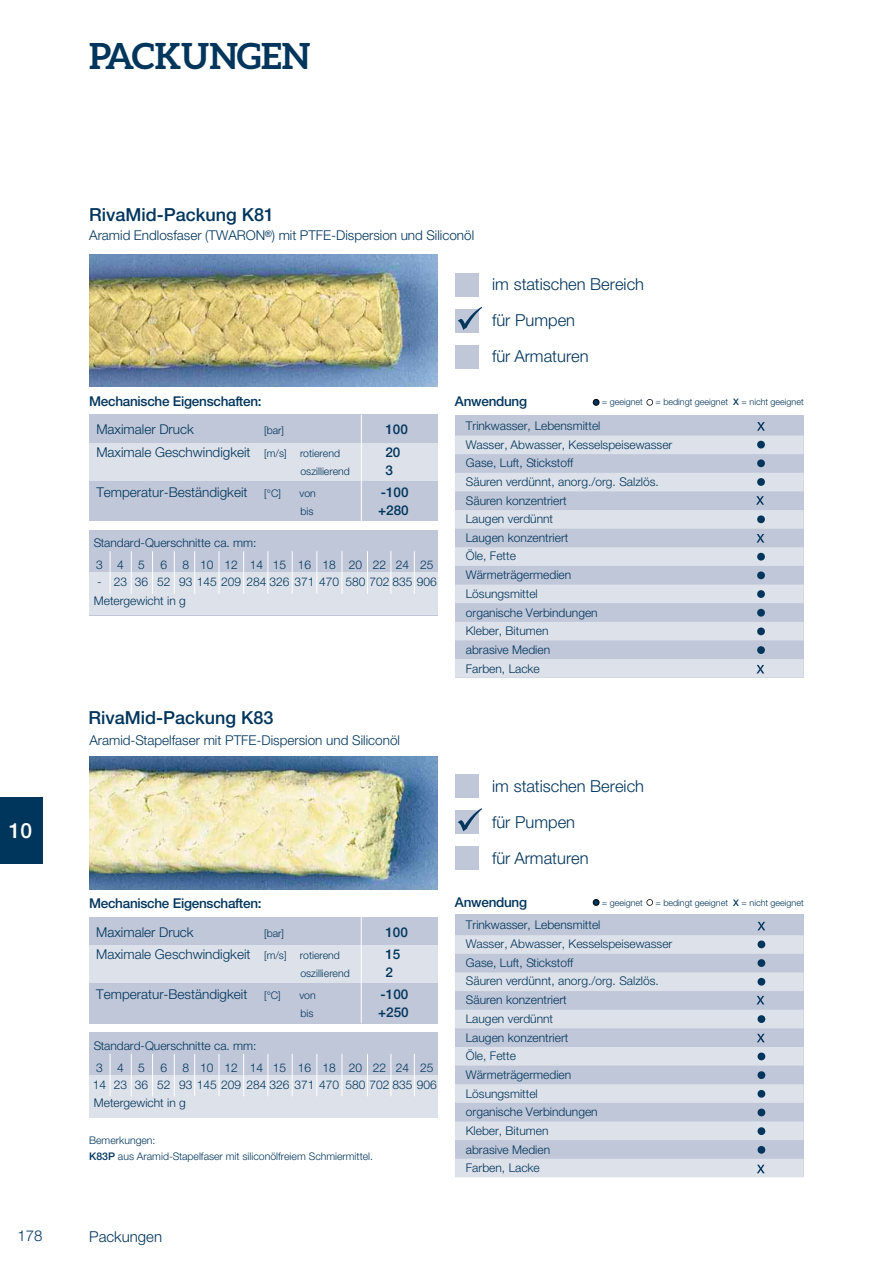
<style>
.page{position:relative;width:893px;height:1263px;background:#fff}
.page>*{position:absolute;margin:0;border:0;box-sizing:border-box;transform-origin:0 0}
.t1{font:700 36px "Aleo";color:#00355c}
.t2{font:700 21px "Helvetica Neue LT Pro";color:#fff}
.t3{font:700 18px "Helvetica Neue LT Pro";color:#00355c}
.t4{font:16.5px/36px "Helvetica Neue LT Pro";color:#00355c}
.t5{font:15px "Helvetica Neue LT Pro";color:#00355c}
.t6{font:13.5px "Helvetica Neue LT Pro";color:#00355c}
.t7{font:700 13.5px "Helvetica Neue LT Pro";letter-spacing:-.02em;color:#00355c}
.t8{font:12px/18.8px "Helvetica Neue LT Pro";color:#00355c}
.t9{font:10.5px/16.5px "Helvetica Neue LT Pro";color:#00355c}
.t10{font:9px "Helvetica Neue LT Pro";color:#00355c}
.t11{font:9px "Arial";color:#00355c}
.s1{font-size:10.5px}
.s2{font-weight:700}
</style>
<div class="page">
<div style="left:0;top:797px;width:43px;height:66px;background:#00355c"></div>
<div style="left:455px;top:415px;width:349px;height:262px;background:#c0c7d8"></div>
<svg style="left:455px;top:435px;width:349px;height:243px;fill:#dde1e9"></svg>
<div style="left:455px;top:273px;width:23px;height:23px;background:#c0c7d8"></div>
<div style="left:455px;top:345px;width:23px;height:23px;background:#c0c7d8"></div>
<div style="left:455px;top:309px;width:23px;height:23px;background:#c0c7d8"></div>
<svg style="left:458px;top:307px;width:24px;height:23px"></svg>
<svg style="left:756px;top:422px;width:9px;height:251px"></svg>
<div style="left:455px;top:914px;width:349px;height:263px;background:#c0c7d8"></div>
<svg style="left:455px;top:935px;width:349px;height:242px;fill:#dde1e9"></svg>
<div style="left:455px;top:774px;width:23px;height:24px;background:#c0c7d8"></div>
<div style="left:455px;top:846px;width:23px;height:24px;background:#c0c7d8"></div>
<div style="left:455px;top:810px;width:23px;height:24px;background:#c0c7d8"></div>
<svg style="left:756px;top:922px;width:9px;height:251px"></svg>
<svg style="left:458px;top:808px;width:24px;height:23px"></svg>
<div style="left:89px;top:530px;width:349px;height:85px;background:#c0c7d8"></div>
<div style="left:89px;top:572px;width:349px;height:43px;background:#dde1e9"></div>
<div style="left:89px;top:415px;width:349px;height:106px;background:#c0c7d8"></div>
<div style="left:89px;top:443px;width:349px;height:37px;background:#dde1e9"></div>
<hr style="left:361px;top:415px;width:1px;height:106px;background:#fff">
<hr style="left:414px;top:551px;width:1px;height:43px;background:#fff">
<hr style="left:390px;top:551px;width:1px;height:43px;background:#fff">
<hr style="left:367px;top:551px;width:1px;height:43px;background:#fff">
<hr style="left:342px;top:551px;width:1px;height:43px;background:#fff">
<hr style="left:316px;top:551px;width:1px;height:43px;background:#fff">
<hr style="left:292px;top:551px;width:1px;height:43px;background:#fff">
<hr style="left:267px;top:551px;width:1px;height:43px;background:#fff">
<hr style="left:243px;top:551px;width:1px;height:43px;background:#fff">
<hr style="left:219px;top:551px;width:1px;height:43px;background:#fff">
<hr style="left:194px;top:551px;width:1px;height:43px;background:#fff">
<hr style="left:174px;top:551px;width:1px;height:43px;background:#fff">
<hr style="left:152px;top:551px;width:1px;height:43px;background:#fff">
<hr style="left:131px;top:551px;width:1px;height:43px;background:#fff">
<hr style="left:110px;top:551px;width:1px;height:43px;background:#fff">
<div style="left:89px;top:917px;width:349px;height:106px;background:#c0c7d8"></div>
<div style="left:89px;top:945px;width:349px;height:38px;background:#dde1e9"></div>
<hr style="left:361px;top:917px;width:1px;height:106px;background:#fff">
<div style="left:89px;top:1032px;width:349px;height:86px;background:#c0c7d8"></div>
<div style="left:89px;top:1075px;width:349px;height:43px;background:#dde1e9"></div>
<hr style="left:414px;top:1054px;width:1px;height:42px;background:#fff">
<hr style="left:390px;top:1054px;width:1px;height:42px;background:#fff">
<hr style="left:367px;top:1054px;width:1px;height:42px;background:#fff">
<hr style="left:342px;top:1054px;width:1px;height:42px;background:#fff">
<hr style="left:316px;top:1054px;width:1px;height:42px;background:#fff">
<hr style="left:292px;top:1054px;width:1px;height:42px;background:#fff">
<hr style="left:267px;top:1054px;width:1px;height:42px;background:#fff">
<hr style="left:243px;top:1054px;width:1px;height:42px;background:#fff">
<hr style="left:219px;top:1054px;width:1px;height:42px;background:#fff">
<hr style="left:194px;top:1054px;width:1px;height:42px;background:#fff">
<hr style="left:174px;top:1054px;width:1px;height:42px;background:#fff">
<hr style="left:152px;top:1054px;width:1px;height:42px;background:#fff">
<hr style="left:131px;top:1054px;width:1px;height:42px;background:#fff">
<hr style="left:110px;top:1054px;width:1px;height:42px;background:#fff">
<svg style="left:592px;top:399px;width:8px;height:7px"></svg>
<svg style="left:592px;top:899px;width:8px;height:7px"></svg>
<svg style="left:646px;top:399px;width:7px;height:7px"></svg>
<svg style="left:646px;top:899px;width:7px;height:7px"></svg>
<img style="left:89px;top:255px;width:349px;height:132px">
<img style="left:89px;top:757px;width:349px;height:132px">
<h1 class="t1" style="left:89px;top:40px;width:223px">PACKUNGEN</h1>
<h3 class="t3" style="left:89px;top:208px;width:187px">RivaMid-Packung K81</h3>
<p class="t6" style="left:89px;top:230px;width:386px">Aramid Endlosfaser (TWARON ) mit PTFE-Dispersion und Siliconöl</p>
<p class="t11" style="left:265px;top:230px;width:8px">®</p>
<h3 class="t4" style="left:492px;top:269px;width:153px">im statischen Bereich für Pumpen<br>für Armaturen</h3>
<h2 class="t2" style="left:9px;top:823px;width:25px">10</h2>
<p class="t7" style="left:89px;top:396px;width:174px">Mechanische Eigenschaften:</p>
<p class="t6" style="left:96px;top:425px;width:99px">Maximaler Druck</p>
<p class="t9" style="left:264px;top:424px;width:21px">[bar]</p>
<p class="t7" style="left:385px;top:425px;width:24px">100</p>
<p class="t6" style="left:96px;top:447px;width:192px">Maximale Geschwindigkeit <span class="s1">[m/s]</span></p>
<p class="t9" style="left:300px;top:446px;width:42px">rotierend</p>
<p class="t7" style="left:385px;top:447px;width:17px">20</p>
<p class="t9" style="left:300px;top:464px;width:51px">oszillierend</p>
<p class="t7" style="left:385px;top:465px;width:9px">3</p>
<p class="t6" style="left:96px;top:487px;width:186px">Temperatur-Beständigkeit <span class="s1">[°C]</span></p>
<p class="t9" style="left:300px;top:486px;width:18px">von</p>
<p class="t7" style="left:381px;top:487px;width:29px">-100</p>
<p class="t9" style="left:300px;top:504px;width:15px">bis</p>
<p class="t7" style="left:378px;top:505px;width:32px">+280</p>
<p class="t8" style="left:94px;top:535px;width:164px">Standard-Querschnitte ca. mm:</p>
<p class="t8" style="left:96px;top:557px;width:50px">345</p>
<p class="t8" style="left:161px;top:557px;width:8px">6</p>
<p class="t8" style="left:182px;top:557px;width:253px">8 10 12 14 15 16 18 20 22 24 25</p>
<p class="t8" style="left:97px;top:574px;width:341px">- 23 36 52 93 145 209 284 326 371 470 580 702 835 906</p>
<p class="t8" style="left:94px;top:593px;width:94px">Metergewicht in g</p>
<h3 class="t3" style="left:88px;top:711px;width:187px">RivaMid-Packung K83</h3>
<p class="t6" style="left:89px;top:736px;width:312px">Aramid-Stapelfaser mit PTFE-Dispersion und Siliconöl</p>
<p class="t7" style="left:89px;top:899px;width:174px">Mechanische Eigenschaften:</p>
<p class="t6" style="left:96px;top:927px;width:99px">Maximaler Druck</p>
<p class="t9" style="left:264px;top:926px;width:21px">[bar]</p>
<p class="t7" style="left:385px;top:927px;width:24px">100</p>
<p class="t6" style="left:96px;top:949px;width:192px">Maximale Geschwindigkeit <span class="s1">[m/s]</span></p>
<p class="t9" style="left:300px;top:948px;width:42px">rotierend</p>
<p class="t7" style="left:385px;top:949px;width:17px">15</p>
<p class="t9" style="left:300px;top:966px;width:51px">oszillierend</p>
<p class="t7" style="left:385px;top:967px;width:9px">2</p>
<p class="t6" style="left:96px;top:990px;width:186px">Temperatur-Beständigkeit <span class="s1">[°C]</span></p>
<p class="t9" style="left:299px;top:989px;width:18px">von</p>
<p class="t7" style="left:381px;top:990px;width:29px">-100</p>
<p class="t9" style="left:300px;top:1007px;width:15px">bis</p>
<p class="t7" style="left:378px;top:1008px;width:32px">+250</p>
<p class="t8" style="left:94px;top:1038px;width:164px">Standard-Querschnitte ca. mm:</p>
<p class="t8" style="left:93px;top:1061px;width:346px;line-height:17px;text-align:right">8 10 12 14 15 16 18 20 22 24 25<br>14 23 36 52 93 145 209 284 326 371 470 580 702 835 906</p>
<p class="t8" style="left:96px;top:1060px;width:50px">345</p>
<p class="t8" style="left:161px;top:1060px;width:8px">6</p>
<p class="t8" style="left:94px;top:1095px;width:94px">Metergewicht in g</p>
<p class="t9" style="left:89px;top:1133px;width:285px">Bemerkungen:<br><span class="s2">K83P</span> aus Aramid-Stapelfaser mit siliconölfreiem Schmiermittel.</p>
<p class="t7" style="left:455px;top:397px;width:74px">Anwendung</p>
<p class="t8" style="left:466px;top:418px;width:208px">Trinkwasser, Lebensmittel<br>Wasser, Abwasser, Kesselspeisewasser<br>Gase, Luft, Stickstoff<br>Säuren verdünnt, anorg./org. Salzlös.<br>Säuren konzentriert<br>Laugen verdünnt<br>Laugen konzentriert<br>Öle, Fette<br>Wärmeträgermedien<br>Lösungsmittel<br>organische Verbindungen<br>Kleber, Bitumen<br>abrasive Medien<br>Farben, Lacke</p>
<p class="t10" style="left:602px;top:399px;width:42px">= geeignet</p>
<p class="t10" style="left:655px;top:399px;width:150px">= bedingt geeignet <span class="s2">X</span> = nicht geeignet</p>
<h3 class="t4" style="left:492px;top:770px;width:153px">im statischen Bereich für Pumpen<br>für Armaturen</h3>
<p class="t7" style="left:455px;top:897px;width:74px">Anwendung</p>
<p class="t8" style="left:466px;top:917px;width:208px">Trinkwasser, Lebensmittel<br>Wasser, Abwasser, Kesselspeisewasser<br>Gase, Luft, Stickstoff<br>Säuren verdünnt, anorg./org. Salzlös.<br>Säuren konzentriert<br>Laugen verdünnt<br>Laugen konzentriert<br>Öle, Fette<br>Wärmeträgermedien<br>Lösungsmittel<br>organische Verbindungen<br>Kleber, Bitumen<br>abrasive Medien<br>Farben, Lacke</p>
<p class="t10" style="left:602px;top:899px;width:42px">= geeignet</p>
<p class="t10" style="left:655px;top:899px;width:150px">= bedingt geeignet <span class="s2">X</span> = nicht geeignet</p>
<p class="t5" style="left:17px;top:1231px;width:27px">178</p>
<p class="t5" style="left:89px;top:1231px;width:74px">Packungen</p>
</div>
